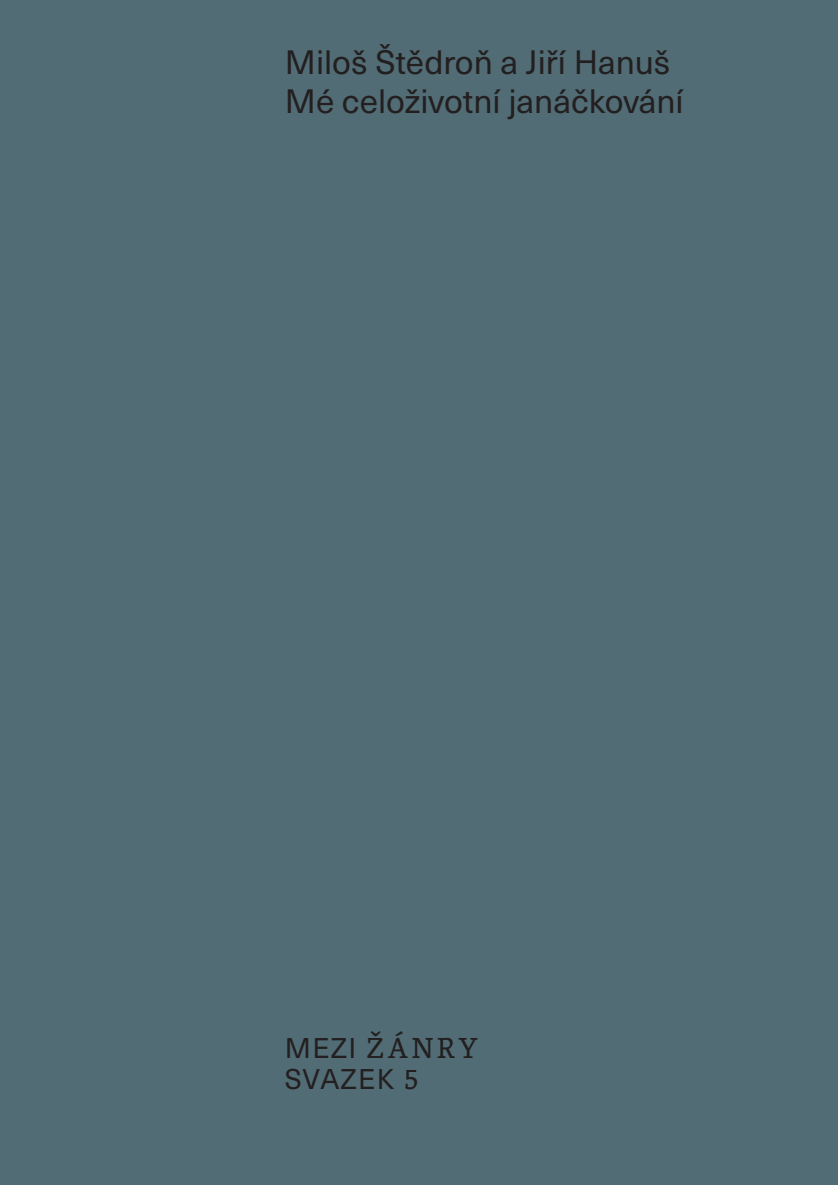
<style>
.page{position:relative;width:838px;height:1185px;background:#fff}
.page>*{position:absolute;margin:0;border:0;box-sizing:border-box;transform-origin:0 0}
.t1{font:33.25px/39.9px "Neue Haas Unica Pro";color:#231f20}
.t2{font:29.93px "Skolar Latin";letter-spacing:.11em;color:#231f20}
.t3{font:28px "Neue Haas Unica Pro";letter-spacing:.05em;color:#231f20}
.s1{font-family:"Neue Haas Unica Pro";font-size:28px}
.s2{font-family:"Skolar Latin";font-size:29.93px}
</style>
<div class="page">
<div style="left:0;top:0;width:837px;height:1185px;background:#516c74"></div>
<p class="t1" style="left:285px;top:46px;width:400px">Miloš Štědroň a Jiří Hanuš<br>Mé celoživotní janáčkování</p>
<p class="t2" style="left:285px;top:1030px;width:194px"><span class="s1">MEZI</span> ŽÁNRY</p>
<p class="t3" style="left:285px;top:1068px;width:136px">SVAZEK <span class="s2">5</span></p>
</div>
